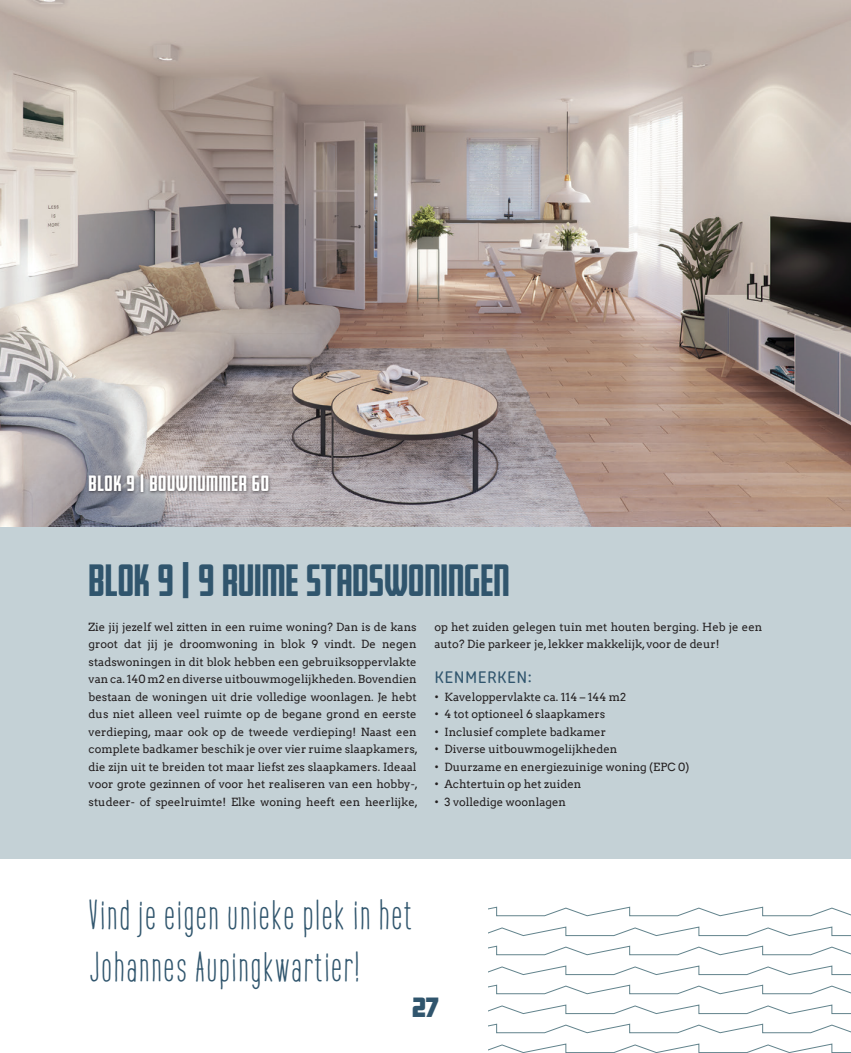
<style>
.page{position:relative;width:851px;height:1053px;background:#fff}
.page>*{position:absolute;margin:0;border:0;box-sizing:border-box;transform-origin:0 0}
.t1{font:700 42.88px/51.6px "Montana";color:#30556d}
.t2{font:900 39.5px "Fresno";color:#30556d}
.t3{font:900 24.25px "Amboy";color:#30556d}
.t4{font:900 19.38px "Fresno";letter-spacing:.03em;color:#fff}
.t5{font:17.5px "Clone Rounded";letter-spacing:.02em;color:#30556d}
.t6{font:11.25px/17.5px "Arvo";color:#231f20;text-align:justify}
</style>
<div class="page">
<div style="left:0;top:481px;width:850px;height:377px;background:#c4d1d6"></div>
<img style="left:0;top:0;width:850px;height:526px">
<div style="left:87px;top:472px;width:185px;height:24px;background:#231f20;opacity:.75"></div>
<svg style="left:488px;top:906px;width:362px;height:146px"></svg>
<h3 class="t4" style="left:89px;top:472px;width:182px">BLOK 9 | BOUWNUMMER 60</h3>
<h2 class="t2" style="left:89px;top:558px;width:422px">BLOK 9 | 9 RUIME STADSWONINGEN</h2>
<p class="t6" style="left:89px;top:618px;width:331px">Zie jij jezelf wel zitten in een ruime woning? Dan is de kans groot dat jij je droomwoning in blok 9 vindt. De negen stadswoningen in dit blok hebben een gebruiksoppervlakte van ca. 140 m2 en diverse uitbouwmogelijkheden. Bovendien bestaan de woningen uit drie volledige woonlagen. Je hebt dus niet alleen veel ruimte op de begane grond en eerste verdieping, maar ook op de tweede verdieping! Naast een complete badkamer beschik je over vier ruime slaapkamers, die zijn uit te breiden tot maar liefst zes slaapkamers. Ideaal voor grote gezinnen of voor het realiseren van een hobby-, studeer- of speelruimte! Elke woning heeft een heerlijke,</p>
<p class="t6" style="left:434px;top:618px;width:329px">op het zuiden gelegen tuin met houten berging. Heb je een auto? Die parkeer je, lekker makkelijk, voor de deur!</p>
<h3 class="t5" style="left:434px;top:664px;width:99px">KENMERKEN:</h3>
<p class="t6" style="left:434px;top:688px;width:193px">• Kaveloppervlakte ca. 114 – 144 m2</p>
<p class="t6" style="left:434px;top:705px;width:172px">• 4 tot optioneel 6 slaapkamers</p>
<p class="t6" style="left:434px;top:723px;width:173px">• Inclusief complete badkamer</p>
<p class="t6" style="left:434px;top:740px;width:184px">• Diverse uitbouwmogelijkheden</p>
<p class="t6" style="left:434px;top:758px;width:256px">• Duurzame en energiezuinige woning (EPC 0)</p>
<p class="t6" style="left:434px;top:775px;width:148px">• Achtertuin op het zuiden</p>
<p class="t6" style="left:434px;top:793px;width:133px">• 3 volledige woonlagen</p>
<h1 class="t1" style="left:89px;top:888px;width:326px">Vind je eigen unieke plek in het<br>Johannes Aupingkwartier!</h1>
<h3 class="t3" style="left:412px;top:993px;width:28px">27</h3>
</div>
